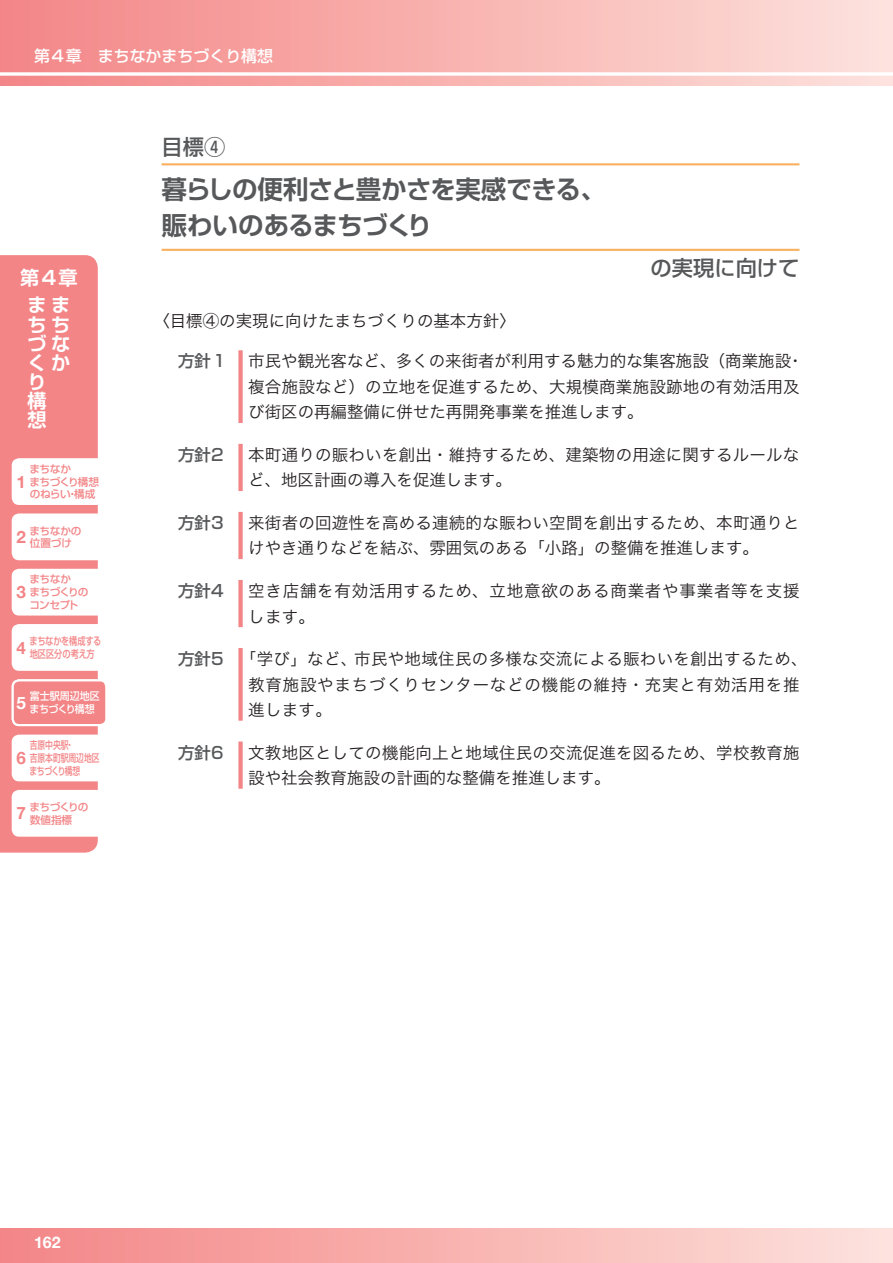
<style>
.page{position:relative;width:893px;height:1263px;background:#fff}
.page>*{position:absolute;margin:0;border:0;box-sizing:border-box;transform-origin:0 0}
.t1{font:700 25.5px/36.2px "Shin Go Pro De";letter-spacing:-.03em;color:#57585a}
.t2{font:500 21.3px "Shin Go Pro";color:#57585a}
.t3{font:700 19.2px/19.2px "Shin Go Pro De";color:#fff;text-align:center}
.t4{font:700 16.95px "Helvetica Neue";color:#f38587}
.t5{font:700 16.95px "Helvetica Neue";color:#fff}
.t6{font:16.5px/25.5px "Hira Kaku Pro W3";letter-spacing:.015em;color:#231f20}
.t7{font:16.5px/25.5px "Hira Kaku Pro W3";letter-spacing:.05em;color:#231f20}
.t8{font:500 16.5px "Shin Go Pro";color:#57585a}
.t9{font:500 15.9px "Shin Go Pro";color:#fff}
.t10{font:700 15.9px "Helvetica Neue";color:#fff}
.t11{font:500 10.65px/12.8px "Shin Go Pro";letter-spacing:-.03em;color:#f38587}
.t12{font:500 10.65px/12.8px "Shin Go Pro";color:#f38587;scale:.73 1}
.t13{font:500 10.65px/12.8px "Shin Go Pro";letter-spacing:-.03em;color:#f38587;scale:.77 1}
.t14{font:500 10.65px/12.8px "Shin Go Pro";color:#fff;scale:.94 1}
.s1{font-family:"Shin Go Pro";font-weight:500;color:#57585a}
</style>
<div class="page">
<div style="left:0;top:0;width:893px;height:85px;background:linear-gradient(to right,#f38585,#fde2dc)"></div>
<div style="left:0;top:1229px;width:893px;height:34px;background:linear-gradient(to right,#f38585,#fde2dc)"></div>
<svg style="left:0;top:72px;width:893px;height:4px"></svg>
<div style="left:0;top:255px;width:98px;height:598px;background:#f38587"></div>
<div style="left:13px;top:791px;width:93px;height:45px;background:#fff;border-radius:6px"></div>
<div style="left:12px;top:790px;width:95px;height:47px;border:2px solid #fff;border-radius:6px"></div>
<div style="left:13px;top:736px;width:93px;height:44px;background:#fff;border-radius:6px"></div>
<div style="left:12px;top:735px;width:95px;height:46px;border:2px solid #fff;border-radius:6px"></div>
<div style="left:13px;top:625px;width:93px;height:45px;background:#fff;border-radius:6px"></div>
<div style="left:12px;top:624px;width:95px;height:47px;border:2px solid #fff;border-radius:6px"></div>
<div style="left:13px;top:570px;width:93px;height:44px;background:#fff;border-radius:6px"></div>
<div style="left:12px;top:569px;width:95px;height:46px;border:2px solid #fff;border-radius:6px"></div>
<div style="left:13px;top:514px;width:93px;height:45px;background:#fff;border-radius:6px"></div>
<div style="left:12px;top:513px;width:95px;height:47px;border:2px solid #fff;border-radius:6px"></div>
<div style="left:13px;top:459px;width:93px;height:45px;background:#fff;border-radius:6px"></div>
<div style="left:12px;top:458px;width:95px;height:47px;border:2px solid #fff;border-radius:6px"></div>
<div style="left:13px;top:680px;width:93px;height:45px;background:#f38587;border-radius:6px"></div>
<div style="left:12px;top:679px;width:95px;height:47px;border:2px solid #fff;border-radius:6px"></div>
<hr style="left:162px;top:163px;width:637px;height:2px;background:#fab05f">
<hr style="left:162px;top:249px;width:637px;height:2px;background:#fab05f">
<div style="left:238px;top:350px;width:5px;height:73px;background:#f38587"></div>
<div style="left:238px;top:444px;width:5px;height:47px;background:#f38587"></div>
<div style="left:238px;top:512px;width:5px;height:47px;background:#f38587"></div>
<div style="left:238px;top:580px;width:5px;height:47px;background:#f38587"></div>
<div style="left:238px;top:648px;width:5px;height:73px;background:#f38587"></div>
<div style="left:238px;top:741px;width:5px;height:48px;background:#f38587"></div>
<p class="t9" style="left:34px;top:43px;width:241px">第４章　まちなかまちづくり構想</p>
<p class="t2" style="left:162px;top:129px;width:65px">目標④</p>
<p class="t3" style="left:20px;top:261px;width:59px;line-height:27.6px">第４章まま</p>
<p class="t3" style="left:28px;top:312px;width:43px;text-align:left">ちちづなくかり<br>構想</p>
<p class="t4" style="left:17px;top:471px;width:11px">1</p>
<p class="t11" style="left:29px;top:461px;width:71px">まちなか<br>まちづくり構想のねらい・構成</p>
<p class="t4" style="left:17px;top:526px;width:11px">2</p>
<p class="t11" style="left:29px;top:523px;width:54px">まちなかの位置づけ</p>
<p class="t4" style="left:17px;top:582px;width:11px">3</p>
<p class="t11" style="left:29px;top:572px;width:61px">まちなか<br>まちづくりのコンセプト</p>
<p class="t4" style="left:17px;top:637px;width:11px">4</p>
<p class="t13" style="left:29px;top:633px;width:95px">まちなかを構成する地区区分の考え方</p>
<p class="t5" style="left:17px;top:692px;width:11px">5</p>
<p class="t14" style="left:29px;top:689px;width:76px">富士駅周辺地区まちづくり構想</p>
<p class="t4" style="left:17px;top:747px;width:11px">6</p>
<p class="t12" style="left:29px;top:738px;width:98px">吉原中央駅・<br>吉原本町駅周辺地区まちづくり構想</p>
<p class="t4" style="left:17px;top:803px;width:11px">7</p>
<p class="t11" style="left:29px;top:799px;width:61px">まちづくりの数値指標</p>
<h1 class="t1" style="left:162px;top:168px;width:446px">暮らしの便利さと豊かさを実感できる、賑わいのあるまちづくり</h1>
<p class="t2" style="left:651px;top:250px;width:150px">の実現に向けて</p>
<p class="t6" style="left:153px;top:307px;width:364px">〈目標④の実現に向けたまちづくりの基本方針〉</p>
<p class="t8" style="left:178px;top:347px;width:51px">方針１</p>
<p class="t6" style="left:248px;top:347px;width:557px">市民や観光客など、多くの来街者が利用する魅力的な集客施設（商業施設・複合施設など）の立地を促進するため、大規模商業施設跡地の有効活用及び街区の再編整備に併せた再開発事業を推進します。</p>
<p class="t8" style="left:178px;top:441px;width:47px">方針2</p>
<p class="t6" style="left:248px;top:441px;width:553px">本町通りの賑わいを創出・維持するため、建築物の用途に関するルールなど、地区計画の導入を促進します。</p>
<p class="t8" style="left:178px;top:509px;width:47px">方針3</p>
<p class="t6" style="left:248px;top:509px;width:553px">来街者の回遊性を高める連続的な賑わい空間を創出するため、本町通りとけやき通りなどを結ぶ、雰囲気のある「小路」の整備を推進します。</p>
<p class="t8" style="left:178px;top:577px;width:47px">方針4</p>
<p class="t7" style="left:248px;top:577px;width:553px">空き店舗を有効活用するため、立地意欲のある商業者や事業者等を支援します。</p>
<p class="t6" style="left:248px;top:645px;width:561px;text-indent:-70px"><span class="s1">方針5</span> 「学び」など、市民や地域住民の多様な交流による賑わいを創出するため、教育施設やまちづくりセンターなどの機能の維持・充実と有効活用を推進します。</p>
<p class="t8" style="left:178px;top:739px;width:47px">方針6</p>
<p class="t6" style="left:248px;top:738px;width:553px">文教地区としての機能向上と地域住民の交流促進を図るため、学校教育施設や社会教育施設の計画的な整備を推進します。</p>
<p class="t10" style="left:34px;top:1232px;width:28px">162</p>
</div>
